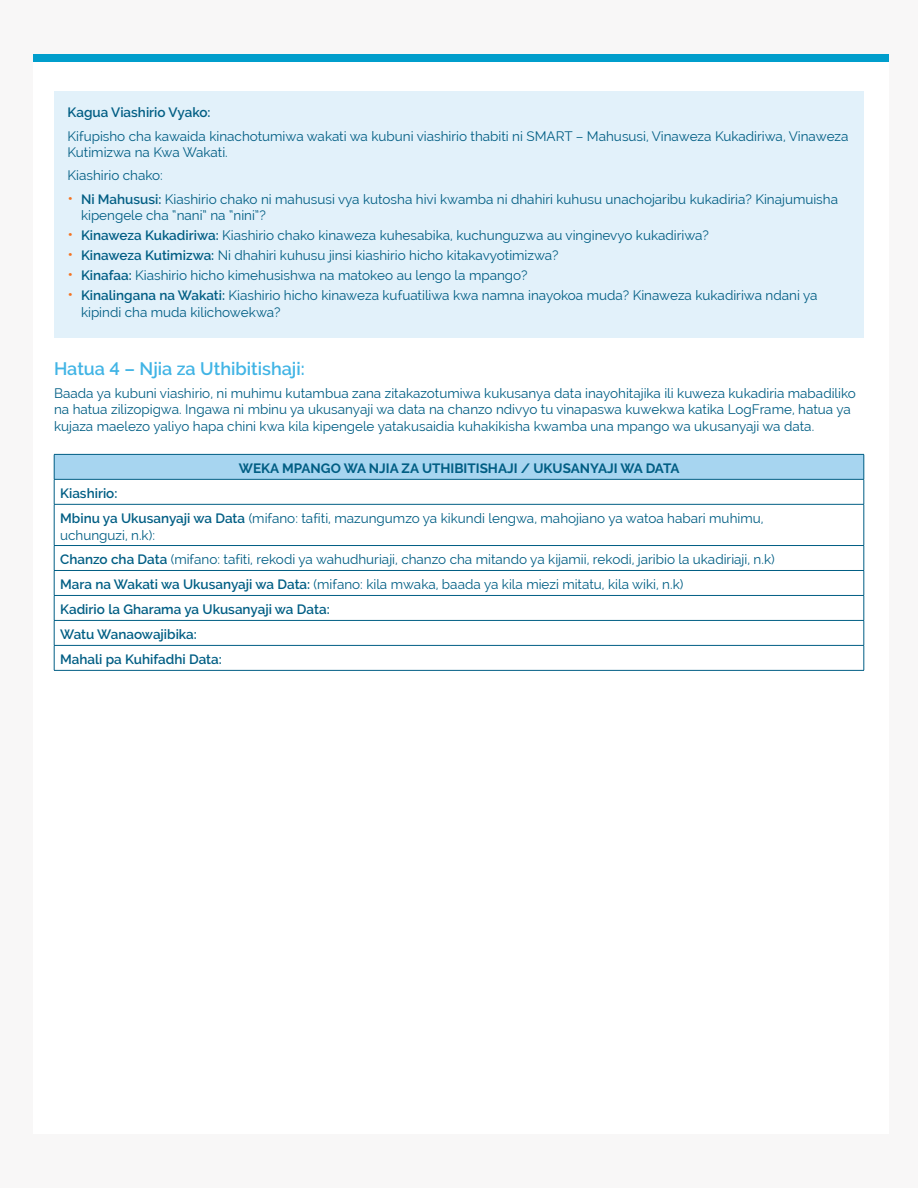
<style>
.page{position:relative;width:918px;height:1188px;background:#f8f7f7}
.page>*{position:absolute;margin:0;border:0;box-sizing:border-box;transform-origin:0 0}
.P1{font:600 18px "Raleway";color:#41b4e5}
.Body{font:13.5px/16.5px "Raleway";color:#015e84}
.TableH2{font:13.5px/16.5px "Raleway";color:#015e84}
.TableH2-2{font:600 13.5px "Raleway";color:#015e84}
.TableH1{font:700 13.5px "Raleway";color:#015e84}
.Body-2{font:600 13.5px "Raleway";color:#015e84}
.s1{font-size:16.5px;color:#f47321}
.s2{font-weight:600}
</style>
<div class="page">
<div style="left:33px;top:54px;width:856px;height:1080px;background:#fff"></div>
<div style="left:33px;top:54px;width:856px;height:8px;background:#009ecc"></div>
<div style="left:54px;top:91px;width:810px;height:247px;background:#e2f1fa"></div>
<div style="left:54px;top:454px;width:810px;height:25px;background:#a7d5f0"></div>
<hr style="left:54px;top:454px;width:810px;height:1px;background:#015e84">
<hr style="left:54px;top:479px;width:810px;height:1px;background:#015e84">
<svg style="left:54px;top:455px;width:1px;height:49px"></svg>
<svg style="left:864px;top:455px;width:1px;height:49px"></svg>
<hr style="left:54px;top:504px;width:810px;height:1px;background:#015e84">
<hr style="left:54px;top:505px;width:1px;height:40px;background:#015e84">
<hr style="left:864px;top:505px;width:1px;height:40px;background:#015e84">
<hr style="left:54px;top:545px;width:810px;height:1px;background:#015e84">
<hr style="left:54px;top:570px;width:810px;height:1px;background:#015e84">
<hr style="left:54px;top:595px;width:810px;height:1px;background:#015e84">
<hr style="left:54px;top:620px;width:810px;height:1px;background:#015e84">
<hr style="left:54px;top:645px;width:810px;height:1px;background:#015e84">
<svg style="left:54px;top:546px;width:1px;height:124px"></svg>
<svg style="left:864px;top:546px;width:1px;height:124px"></svg>
<hr style="left:54px;top:670px;width:810px;height:1px;background:#015e84">
<p class="Body-2" style="left:68px;top:105px;width:145px">Kagua Viashirio Vyako:</p>
<p class="Body" style="left:68px;top:128px;width:783px">Kifupisho cha kawaida kinachotumiwa wakati wa kubuni viashirio thabiti ni SMART – Mahususi, Vinaweza Kukadiriwa, Vinaweza<br>Kutimizwa na Kwa Wakati.</p>
<p class="Body" style="left:68px;top:167px;width:97px">Kiashirio chako:</p>
<p class="Body" style="left:81px;top:191px;width:759px;text-indent:-14px"><span class="s1">•</span> <span class="s2">Ni Mahususi:</span> Kiashirio chako ni mahususi vya kutosha hivi kwamba ni dhahiri kuhusu unachojaribu kukadiria? Kinajumuisha kipengele cha “nani” na “nini”?</p>
<p class="Body" style="left:68px;top:227px;width:643px"><span class="s1">•</span> <span class="s2">Kinaweza Kukadiriwa:</span> Kiashirio chako kinaweza kuhesabika, kuchunguzwa au vinginevyo kukadiriwa?</p>
<p class="Body" style="left:68px;top:247px;width:493px"><span class="s1">•</span> <span class="s2">Kinaweza Kutimizwa:</span> Ni dhahiri kuhusu jinsi kiashirio hicho kitakavyotimizwa?</p>
<p class="Body" style="left:68px;top:267px;width:462px"><span class="s1">•</span> <span class="s2">Kinafaa:</span> Kiashirio hicho kimehusishwa na matokeo au lengo la mpango?</p>
<p class="Body" style="left:81px;top:287px;width:738px;text-indent:-14px"><span class="s1">•</span> <span class="s2">Kinalingana na Wakati:</span> Kiashirio hicho kinaweza kufuatiliwa kwa namna inayokoa muda? Kinaweza kukadiriwa ndani ya kipindi cha muda kilichowekwa?</p>
<p class="P1" style="left:54px;top:358px;width:252px">Hatua 4 – Njia za Uthibitishaji:</p>
<p class="Body" style="left:54px;top:385px;width:803px">Baada ya kubuni viashirio, ni muhimu kutambua zana zitakazotumiwa kukusanya data inayohitajika ili kuweza kukadiria mabadiliko na hatua zilizopigwa. Ingawa ni mbinu ya ukusanyaji wa data na chanzo ndivyo tu vinapaswa kuwekwa katika LogFrame, hatua ya kujaza maelezo yaliyo hapa chini kwa kila kipengele yatakusaidia kuhakikisha kwamba una mpango wa ukusanyaji wa data.</p>
<p class="TableH1" style="left:239px;top:461px;width:442px">WEKA MPANGO WA NJIA ZA UTHIBITISHAJI / UKUSANYAJI WA DATA</p>
<p class="TableH2-2" style="left:60px;top:486px;width:59px">Kiashirio:</p>
<p class="TableH2" style="left:60px;top:510px;width:705px"><span class="s2">Mbinu ya Ukusanyaji wa Data</span> (mifano: tafiti, mazungumzo ya kikundi lengwa, mahojiano ya watoa habari muhimu, uchunguzi, n.k):</p>
<p class="TableH2" style="left:60px;top:551px;width:716px"><span class="s2">Chanzo cha Data</span> (mifano: tafiti, rekodi ya wahudhuriaji, chanzo cha mitando ya kijamii, rekodi, jaribio la ukadiriaji, n.k)</p>
<p class="TableH2" style="left:60px;top:576px;width:625px"><span class="s2">Mara na Wakati wa Ukusanyaji wa Data:</span> (mifano: kila mwaka, baada ya kila miezi mitatu, kila wiki, n.k)</p>
<p class="TableH2-2" style="left:60px;top:602px;width:271px">Kadirio la Gharama ya Ukusanyaji wa Data:</p>
<p class="TableH2-2" style="left:60px;top:627px;width:138px">Watu Wanaowajibika:</p>
<p class="TableH2-2" style="left:60px;top:652px;width:163px">Mahali pa Kuhifadhi Data:</p>
</div>
